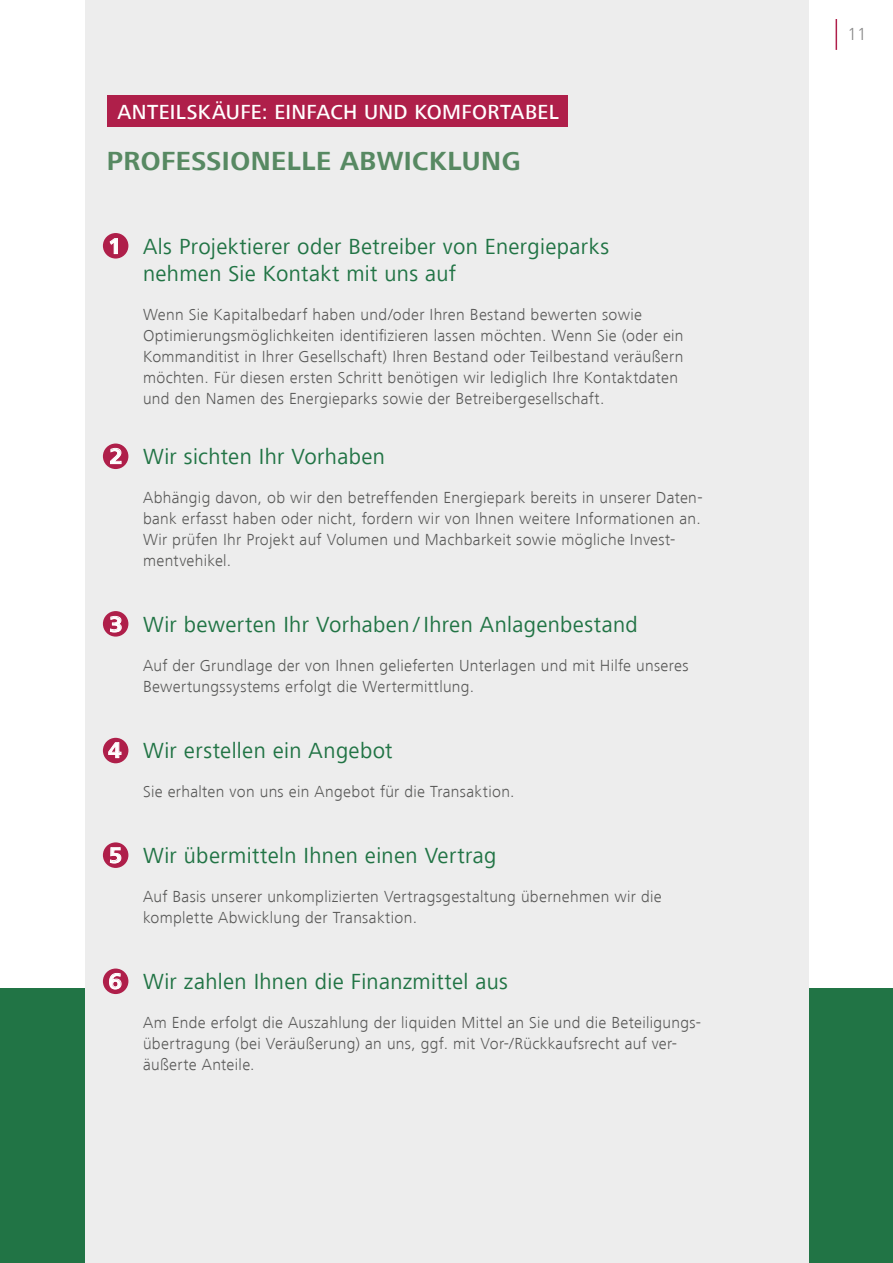
<style>
.page{position:relative;width:893px;height:1263px;background:#fff}
.page>*{position:absolute;margin:0;border:0;box-sizing:border-box;transform-origin:0 0}
.t1{font:700 27px "Frutiger Next LT";letter-spacing:.02em;color:#578962}
.t2{font:22.5px/27px "Frutiger Next LT";letter-spacing:.015em;color:#217445}
.t3{font:500 21px "Frutiger Next LT";letter-spacing:.015em;color:#fff}
.t4{font:300 18px "Frutiger Next LT";color:#878787}
.t5{font:300 16.5px/21px "Frutiger Next LT";letter-spacing:.02em;color:#575756}
.s1{font-weight:700;color:#fff}
</style>
<div class="page">
<hr style="left:836px;top:19px;width:1px;height:31px;background:#af1f4a">
<div style="left:0;top:989px;width:893px;height:274px;background:#217445"></div>
<div style="left:85px;top:0;width:723px;height:1263px;background:#ededed"></div>
<div style="left:107px;top:95px;width:461px;height:32px;background:#af1f4a"></div>
<div style="left:103px;top:233px;width:25px;height:26px;background:#af1f4a;border-radius:50%"></div>
<div style="left:103px;top:443px;width:25px;height:26px;background:#af1f4a;border-radius:50%"></div>
<div style="left:103px;top:611px;width:25px;height:26px;background:#af1f4a;border-radius:50%"></div>
<div style="left:103px;top:738px;width:25px;height:25px;background:#af1f4a;border-radius:50%"></div>
<div style="left:103px;top:842px;width:25px;height:26px;background:#af1f4a;border-radius:50%"></div>
<div style="left:103px;top:968px;width:25px;height:26px;background:#af1f4a;border-radius:50%"></div>
<svg style="left:109px;top:238px;width:9px;height:16px"></svg>
<svg style="left:110px;top:448px;width:12px;height:16px"></svg>
<svg style="left:110px;top:616px;width:12px;height:17px"></svg>
<svg style="left:108px;top:742px;width:14px;height:16px"></svg>
<svg style="left:110px;top:847px;width:12px;height:17px"></svg>
<svg style="left:109px;top:973px;width:13px;height:17px"></svg>
<p class="t3" style="left:118px;top:100px;width:443px">ANTEILSKÄUFE: EINFACH UND KOMFORTABEL</p>
<h1 class="t1" style="left:107px;top:145px;width:415px">PROFESSIONELLE ABWICKLUNG</h1>
<h2 class="t2" style="left:143px;top:233px;width:468px;text-indent:-35px"><span class="s1">1</span> Als Projektierer oder Betreiber von Energieparks nehmen Sie Kontakt mit uns auf</h2>
<p class="t5" style="left:143px;top:304px;width:542px">Wenn Sie Kapitalbedarf haben und/oder Ihren Bestand bewerten sowie Optimierungsmöglichkeiten identifizieren lassen möchten. Wenn Sie (oder ein Kommanditist in Ihrer Gesellschaft) Ihren Bestand oder Teilbestand veräußern möchten. Für diesen ersten Schritt benötigen wir lediglich Ihre Kontaktdaten und den Namen des Energieparks sowie der Betreibergesellschaft.</p>
<h2 class="t2" style="left:109px;top:443px;width:277px"><span class="s1">2</span> Wir sichten Ihr Vorhaben</h2>
<p class="t5" style="left:143px;top:487px;width:561px">Abhängig davon, ob wir den betreffenden Energiepark bereits in unserer Daten&shy;bank erfasst haben oder nicht, fordern wir von Ihnen weitere Informationen an.<br>Wir prüfen Ihr Projekt auf Volumen und Machbarkeit sowie mögliche Invest&shy;mentvehikel.</p>
<h2 class="t2" style="left:109px;top:611px;width:530px"><span class="s1">3</span> Wir bewerten Ihr Vorhaben / Ihren Anlagenbestand</h2>
<p class="t5" style="left:143px;top:655px;width:547px">Auf der Grundlage der von Ihnen gelieferten Unterlagen und mit Hilfe unseres<br>Bewertungssystems erfolgt die Wertermittlung.</p>
<h2 class="t2" style="left:108px;top:737px;width:286px"><span class="s1">4</span> Wir erstellen ein Angebot</h2>
<p class="t5" style="left:143px;top:781px;width:373px">Sie erhalten von uns ein Angebot für die Transaktion.</p>
<h2 class="t2" style="left:109px;top:842px;width:389px"><span class="s1">5</span> Wir übermitteln Ihnen einen Vertrag</h2>
<p class="t5" style="left:143px;top:886px;width:520px">Auf Basis unserer unkomplizierten Vertragsgestaltung übernehmen wir die komplette Abwicklung der Transaktion.</p>
<h2 class="t2" style="left:109px;top:968px;width:401px"><span class="s1">6</span> Wir zahlen Ihnen die Finanzmittel aus</h2>
<p class="t5" style="left:143px;top:1012px;width:560px">Am Ende erfolgt die Auszahlung der liquiden Mittel an Sie und die Beteiligungs&shy;übertragung (bei Veräußerung) an uns, ggf. mit Vor-/Rückkaufsrecht auf ver&shy;äußerte Anteile.</p>
<p class="t4" style="left:848px;top:24px;width:21px">11</p>
</div>
